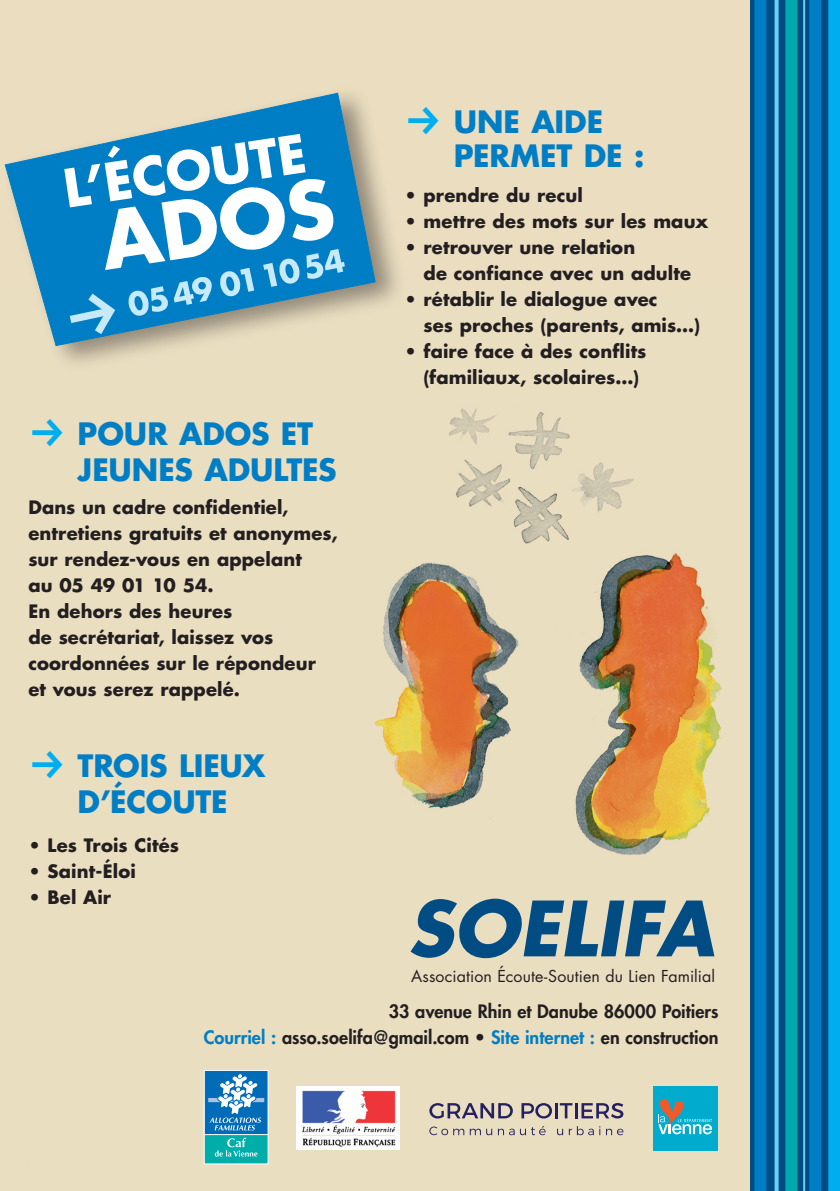
<style>
.page{position:relative;width:840px;height:1191px;background:#fff}
.page>*{position:absolute;margin:0;border:0;box-sizing:border-box;transform-origin:0 0}
.t1{font:italic 700 74px "Futura";color:#014c83}
.t2{font:700 30px/36px "Futura";color:#007ec5}
.t3{font:700 18px/26px "Futura";letter-spacing:.005em;color:#231f20}
.t4{font:800 18px/26px "Futura";color:#231f20;text-align:right}
.t5{font:16px "Futura";letter-spacing:.005em;color:#231f20}
.s1{font-family:"FF Dingbests";font-weight:400;font-size:48px;color:#00aeef}
.s2{color:#007ec5}
</style>
<div class="page">
<div style="left:0;top:0;width:839px;height:1191px;background:#eaddc0"></div>
<img style="left:203px;top:408px;width:519px;height:757px">
<svg style="left:750px;top:0;width:77px;height:1191px;background:#034f86"></svg>
<svg style="left:827px;top:0;width:12px;height:1191px;background:#0095d4"></svg>
<svg style="left:808px;top:0;width:12px;height:1191px;background:#0071b4"></svg>
<div style="left:785px;top:0;width:12px;height:1191px;background:#00aaad"></div>
<div style="left:754px;top:0;width:12px;height:1191px;background:#007ec5"></div>
<svg style="left:774px;top:0;width:4px;height:1191px;background:#5bbbe5"></svg>
<hr style="left:802px;top:0;width:2px;height:1191px;background:#6bcff6">
<svg style="left:206px;top:1134px;width:60px;height:28px"></svg>
<div style="left:204px;top:1070px;width:64px;height:64px;background:#006bb6;border:1px solid #fff"></div>
<svg style="left:208px;top:1074px;width:56px;height:56px"></svg>
<svg style="left:215px;top:1137px;width:42px;height:19px"></svg>
<svg style="left:429px;top:1103px;width:83px;height:15px"></svg>
<svg style="left:521px;top:1103px;width:30px;height:15px"></svg>
<hr style="left:554px;top:1103px;width:3px;height:15px;background:#252161">
<svg style="left:559px;top:1103px;width:13px;height:15px"></svg>
<hr style="left:574px;top:1103px;width:3px;height:15px;background:#252161">
<svg style="left:581px;top:1103px;width:42px;height:15px"></svg>
<svg style="left:429px;top:1126px;width:51px;height:9px"></svg>
<svg style="left:486px;top:1126px;width:59px;height:9px"></svg>
<svg style="left:556px;top:1126px;width:37px;height:9px"></svg>
<svg style="left:599px;top:1126px;width:24px;height:9px"></svg>
<div style="left:2px;top:85px;width:405px;height:288px;background:#231f20;opacity:.45"></div>
<svg style="left:5px;top:93px;width:370px;height:253px"></svg>
<img style="left:296px;top:1086px;width:103px;height:63px">
<svg style="left:64px;top:134px;width:281px;height:200px;background:#5ba8d1"></svg>
<div style="left:653px;top:1086px;width:64px;height:64px;background:#00abcd"></div>
<svg style="left:658px;top:1098px;width:53px;height:36px"></svg>
<h2 class="t2" style="left:78px;top:415px;width:260px;text-indent:-49px"><span class="s1">f</span> Pour ados et<br>je unes adultes</h2>
<p class="t3" style="left:28px;top:494px;width:310px">Dans un cadre confidentiel, entretiens gratuits et anonymes, sur rendez-vous en appelant<br>au 05 49 01 10 54.<br>En dehors des heures<br>de secrétariat, laissez vos coordonnées sur le répondeur et vous serez rappelé.</p>
<h2 class="t2" style="left:28px;top:747px;width:239px;text-align:center"><span class="s1">f</span> Trois lieux d’écoute</h2>
<p class="t3" style="left:28px;top:832px;width:152px">• Les Trois Cités</p>
<p class="t3" style="left:28px;top:858px;width:109px">• Saint-Éloi</p>
<p class="t3" style="left:28px;top:884px;width:84px">• Bel Air</p>
<h2 class="t2" style="left:453px;top:104px;width:192px;line-height:34px;text-indent:-49px"><span class="s1">f</span> Une aide<br>pe rmet de :</h2>
<p class="t3" style="left:404px;top:182px;width:180px">• prendre du recul</p>
<p class="t3" style="left:404px;top:208px;width:305px">• mettre des mots sur les maux</p>
<p class="t3" style="left:423px;top:234px;width:269px;text-indent:-19px">• retrouver une relation<br>de confiance avec un adulte</p>
<p class="t3" style="left:423px;top:286px;width:278px;text-indent:-19px">• rétablir le dialogue avec<br>ses proches (parents, amis…)</p>
<p class="t3" style="left:423px;top:338px;width:224px;text-indent:-19px">• faire face à des conflits (familiaux, scolaires…)</p>
<h1 class="t1" style="left:407px;top:877px;width:308px">SOELIFA</h1>
<p class="t5" style="left:411px;top:965px;width:305px">Association Écoute-Soutien du Lien Familial</p>
<p class="t4" style="left:203px;top:998px;width:516px">33 avenue Rhin et Danube 86000 Poitiers<br><span class="s2">Courriel :</span> asso.soelifa@gmail.com • <span class="s2">Site internet :</span> en construction</p>
</div>
